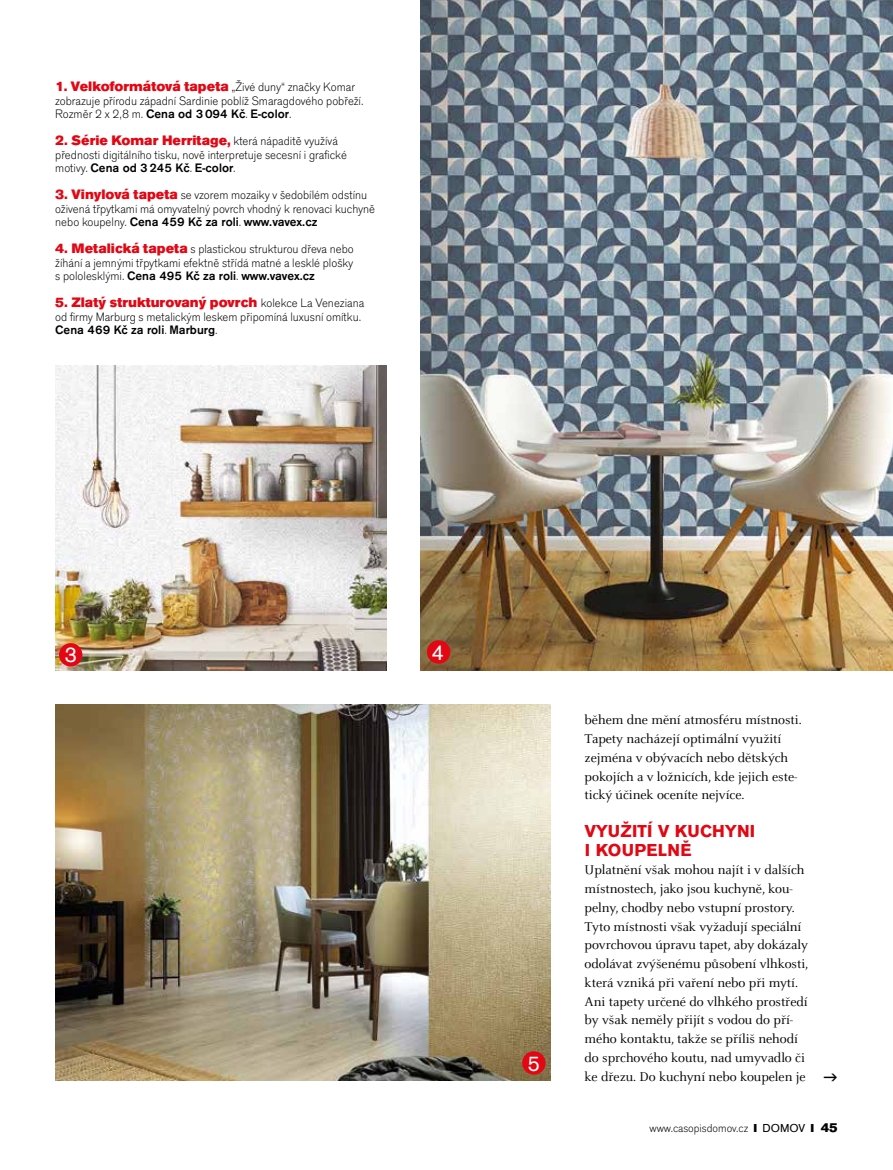
<style>
.page{position:relative;width:893px;height:1170px;background:#fff}
.page>*{position:absolute;margin:0;border:0;box-sizing:border-box;transform-origin:0 0}
.t1{font:22.5px "Accius TOT";color:#fff}
.t2{font:700 18px/18.8px "Accius TOT";letter-spacing:.015em;color:#e30613}
.t3{font:14.25px "Accius TCE Ultr";color:#e30613}
.t4{font:13.95px/18.8px "Celeste Num CE";letter-spacing:-.005em;color:#000}
.t5{font:300 12.75px/13.5px "Accius TOT";color:#000}
.t6{font:12px "Accius TCE Ligh";color:#000}
.s1{font-family:"Accius TOT";font-weight:300;font-size:12.75px;color:#000}
.s2{font-weight:500}
.s3{font-family:"Accius TCE Ultr";font-weight:400;font-size:14.25px;color:#e30613}
.s4{font-family:"Accius TCE Ultr"}
.s5{font-family:"Accius TCE"}
.s6{font-family:"Accius TOT";font-weight:900;font-size:13.5px}
</style>
<div class="page">
<img style="left:421px;top:0;width:472px;height:670px">
<img style="left:55px;top:366px;width:332px;height:304px">
<img style="left:55px;top:704px;width:496px;height:376px">
<div style="left:59px;top:643px;width:23px;height:23px;background:#e30613;border-radius:50%"></div>
<div style="left:522px;top:1051px;width:24px;height:23px;background:#e30613;border-radius:50%"></div>
<div style="left:427px;top:640px;width:23px;height:23px;background:#e30613;border-radius:50%"></div>
<p class="t3" style="left:55px;top:78px;width:301px">1. Velkoformátová tapeta <span class="s1">„Živé duny“ značky Komar</span></p>
<p class="t5" style="left:55px;top:94px;width:310px">zobrazuje přírodu západní Sardinie poblíž Smaragdového pobřeží.<br>Rozměr 2 x 2,8 m. <span class="s2">Cena od 3094 Kč</span>. <span class="s2">E-color</span>.</p>
<p class="t3" style="left:55px;top:132px;width:284px">2. Série Komar Herritage, <span class="s1">která nápaditě využívá</span></p>
<p class="t5" style="left:55px;top:148px;width:293px">přednosti digitálního tisku, nově interpretuje secesní i grafické motivy. <span class="s2">Cena od 3245 Kč</span>. <span class="s2">E-color</span>.</p>
<p class="t5" style="left:55px;top:188px;width:321px"><span class="s3">3. Vinylová tapeta</span> se vzorem mozaiky v šedobílém odstínu oživená třpytkami má omyvatelný povrch vhodný k renovaci kuchyně nebo koupelny. <span class="s2">Cena 459 Kč za roli</span>. <span class="s2">www.vavex.cz</span></p>
<p class="t5" style="left:55px;top:242px;width:300px;text-align:justify"><span class="s3">4. Metalická tapeta</span> s plastickou strukturou dřeva nebo žíhání a jemnými třpytkami efektně střídá matné a lesklé plošky s pololesklými. <span class="s2">Cena 495 Kč za roli</span>. <span class="s2">www.vavex.cz</span></p>
<p class="t3" style="left:55px;top:294px;width:311px">5. Zlatý strukturovaný povrch <span class="s1">kolekce La Veneziana</span></p>
<p class="t5" style="left:55px;top:310px;width:307px">od firmy Marburg s metalickým leskem připomíná luxusní omítku.<br><span class="s2">Cena 469 Kč za roli</span>. <span class="s2">Marburg</span>.</p>
<h1 class="t1" style="left:64px;top:642px;width:14px">3</h1>
<h1 class="t1" style="left:431px;top:639px;width:14px">4</h1>
<h1 class="t1" style="left:528px;top:1050px;width:14px">5</h1>
<p class="t4" style="left:585px;top:711px;width:219px">během dne mění atmosféru místnosti.<br>Tapety nacházejí optimální využití zejména v obývacích nebo dětských pokojích a v ložnicích, kde jejich este&shy;tický účinek oceníte nejvíce.</p>
<h2 class="t2" style="left:585px;top:821px;width:172px">VYUŽITÍ V KUCHYNI<br>I KOUPELNĚ</h2>
<p class="t4" style="left:585px;top:861px;width:225px">Uplatnění však mohou najít i v dalších místnostech, jako jsou kuchyně, kou&shy;pelny, chodby nebo vstupní prostory.<br>Tyto místnosti však vyžadují speciální povrchovou úpravu tapet, aby dokázaly odolávat zvýšenému působení vlhkosti, která vzniká při vaření nebo při mytí.<br>Ani tapety určené do vlhkého prostředí by však neměly přijít s vodou do pří&shy;mého kontaktu, takže se příliš nehodí do sprchového koutu, nad umyvadlo či ke dřezu. Do kuchyní nebo koupelen je</p>
<p class="t6" style="left:649px;top:1121px;width:190px">www.casopisdomov.cz <span class="s4">I</span> <span class="s5">DOMOV</span> <span class="s4">I</span> <span class="s6">45</span></p>
</div>
